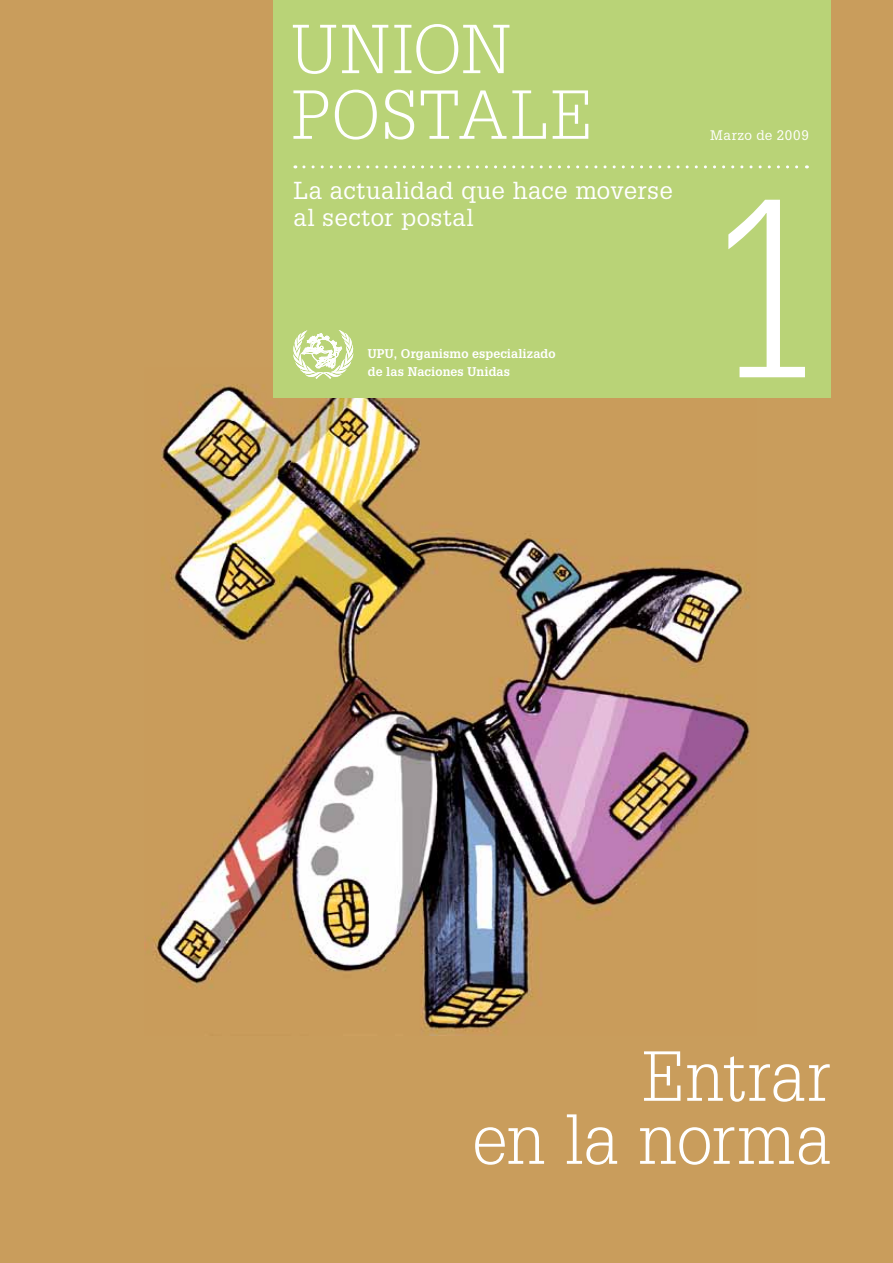
<style>
.page{position:relative;width:893px;height:1263px;background:#c99d5c}
.page>*{position:absolute;margin:0;border:0;box-sizing:border-box;transform-origin:0 0}
.t1{font:300 247.95px "Glypha LT Std";color:#fff}
.t2{font:300 69px/63px "Glypha LT Std";letter-spacing:.015em;color:#fff;text-align:right}
.t3{font:24px/27px "Glypha LT Std";letter-spacing:.025em;color:#fff}
.t4{font:13.5px "Glypha LT Std";letter-spacing:.04em;color:#fff}
.t5{font:700 12.3px/18.8px "Glypha LT Std";letter-spacing:.01em;color:#fff}
</style>
<div class="page">
<img style="left:145px;top:367px;width:612px;height:669px">
<div style="left:274px;top:0;width:557px;height:397px;background:#b9d377"></div>
<svg style="left:293px;top:24px;width:216px;height:50px"></svg>
<svg style="left:293px;top:90px;width:295px;height:50px"></svg>
<svg style="left:304px;top:165px;width:503px;height:3px"></svg>
<svg style="left:293px;top:330px;width:61px;height:49px"></svg>
<h3 class="t3" style="left:293px;top:176px;width:381px">La actualidad que hace moverse al sector postal</h3>
<p class="t5" style="left:368px;top:344px;width:189px">UPU, Organismo especializado de las Naciones Unidas</p>
<p class="t4" style="left:710px;top:127px;width:100px">Marzo de 2009</p>
<h1 class="t1" style="left:703px;top:149px;width:125px">1</h1>
<h2 class="t2" style="left:472px;top:1046px;width:360px">Entrar<br>en la norma</h2>
</div>
